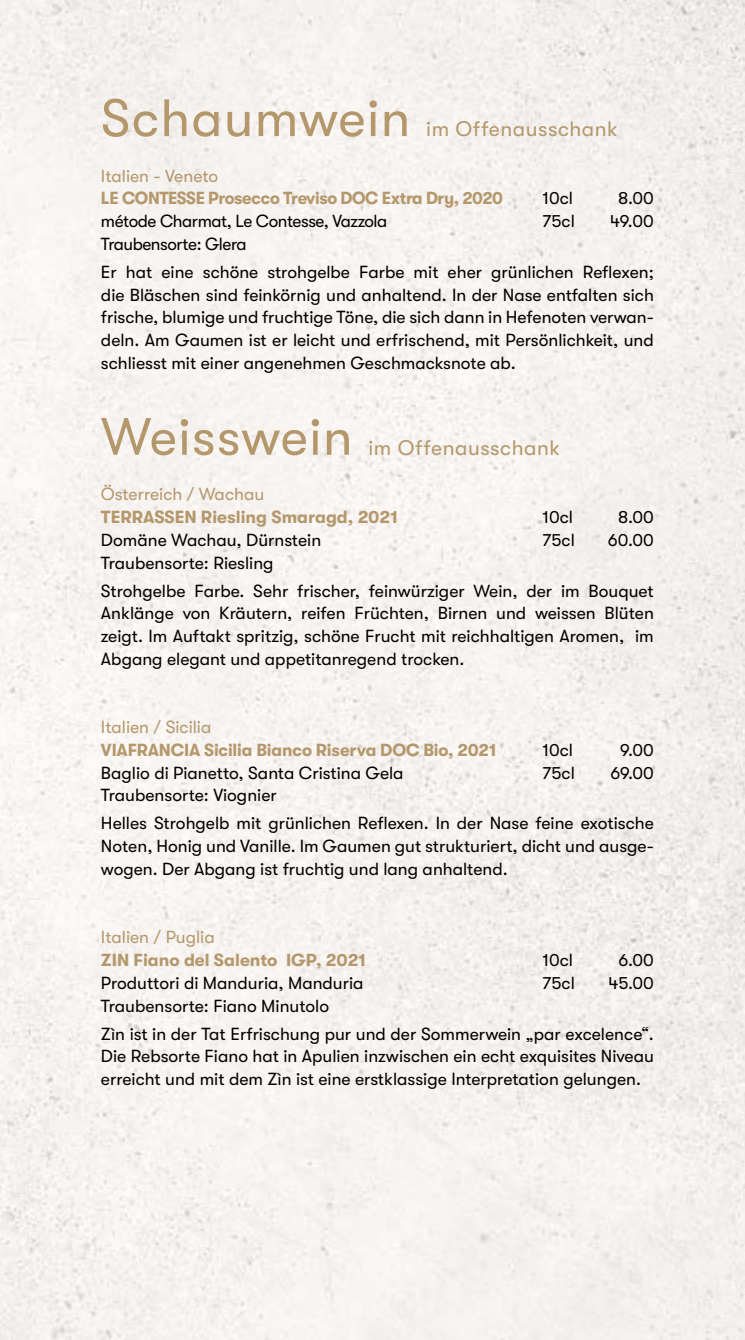
<style>
.page{position:relative;width:745px;height:1340px;background:#fff}
.page>*{position:absolute;margin:0;border:0;box-sizing:border-box;transform-origin:0 0}
.t1{font:52.5px "GT Walsheim";letter-spacing:.025em;color:#b4986c}
.t2{font:21px "GT Walsheim";letter-spacing:.025em;color:#b4986c}
.t3{font:17.5px/22.8px "GT Walsheim";color:#000}
.t4{font:700 17.5px "GT Walsheim";letter-spacing:-.01em;color:#b4986c}
.t5{font:17.5px "GT Walsheim";color:#b4986c}
.t6{font:700 17.5px "GT Walsheim";letter-spacing:-.01em;color:#b4986c;scale:.96 1}
.t7{font:17.5px "GT Walsheim";letter-spacing:-.025em;color:#000}
</style>
<div class="page">
<div style="left:0;top:0;width:744px;height:1339px;background:#f6f2ef"></div>
<h1 class="t1" style="left:101px;top:89px;width:310px">Schaumwein</h1>
<p class="t2" style="left:426px;top:117px;width:193px">im Offenausschank</p>
<p class="t5" style="left:101px;top:166px;width:119px">Italien - Veneto</p>
<p class="t6" style="left:101px;top:188px;width:420px">LE CONTESSE Prosecco Treviso DOC Extra Dry, 2020</p>
<p class="t3" style="left:542px;top:187px;width:32px">10cl</p>
<p class="t3" style="left:617px;top:187px;width:37px">8.00</p>
<p class="t7" style="left:101px;top:211px;width:288px">métode Charmat, Le Contesse, Vazzola</p>
<p class="t3" style="left:542px;top:210px;width:34px">75cl</p>
<p class="t3" style="left:609px;top:210px;width:45px">49.00</p>
<p class="t3" style="left:101px;top:230px;width:554px;line-height:28px">Traubensorte: Glera<br>Er hat eine schöne strohgelbe Farbe mit eher grünlichen Reflexen;</p>
<p class="t3" style="left:101px;top:283px;width:554px;text-align:justify">die Bläschen sind feinkörnig und anhaltend. In der Nase entfalten sich frische, blumige und fruchtige Töne, die sich dann in Hefenoten verwan&shy;deln. Am Gaumen ist er leicht und erfrischend, mit Persönlichkeit, und schliesst mit einer angenehmen Geschmacksnote ab.</p>
<h1 class="t1" style="left:101px;top:407px;width:253px">Weisswein</h1>
<p class="t2" style="left:368px;top:436px;width:193px">im Offenausschank</p>
<p class="t5" style="left:101px;top:484px;width:165px">Österreich / Wachau</p>
<p class="t4" style="left:101px;top:507px;width:298px">TERRASSEN Riesling Smaragd, 2021</p>
<p class="t3" style="left:542px;top:506px;width:32px">10cl</p>
<p class="t3" style="left:617px;top:506px;width:37px">8.00</p>
<p class="t3" style="left:101px;top:528px;width:222px">Domäne Wachau, Dürnstein</p>
<p class="t3" style="left:542px;top:528px;width:34px">75cl</p>
<p class="t3" style="left:607px;top:528px;width:47px">60.00</p>
<p class="t3" style="left:101px;top:548px;width:554px;line-height:28px">Traubensorte: Riesling<br>Strohgelbe Farbe. Sehr frischer, feinwürziger Wein, der im Bouquet</p>
<p class="t3" style="left:101px;top:602px;width:554px;text-align:justify">Anklänge von Kräutern, reifen Früchten, Birnen und weissen Blüten zeigt. Im Auftakt spritzig, schöne Frucht mit reichhaltigen Aromen, im Abgang elegant und appetitanregend trocken.</p>
<p class="t5" style="left:101px;top:717px;width:112px">Italien / Sicilia</p>
<p class="t4" style="left:101px;top:740px;width:396px">VIAFRANCIA Sicilia Bianco Riserva DOC Bio, 2021</p>
<p class="t3" style="left:542px;top:738px;width:32px">10cl</p>
<p class="t3" style="left:619px;top:738px;width:35px">9.00</p>
<p class="t3" style="left:101px;top:761px;width:304px">Baglio di Pianetto, Santa Cristina Gela</p>
<p class="t3" style="left:542px;top:761px;width:34px">75cl</p>
<p class="t3" style="left:610px;top:761px;width:45px">69.00</p>
<p class="t3" style="left:101px;top:781px;width:554px;line-height:28px">Traubensorte: Viognier<br>Helles Strohgelb mit grünlichen Reflexen. In der Nase feine exotische</p>
<p class="t3" style="left:101px;top:835px;width:554px">Noten, Honig und Vanille. Im Gaumen gut strukturiert, dicht und ausge&shy;wogen. Der Abgang ist fruchtig und lang anhaltend.</p>
<p class="t5" style="left:101px;top:927px;width:115px">Italien / Puglia</p>
<p class="t4" style="left:101px;top:950px;width:266px">ZIN Fiano del Salento IGP, 2021</p>
<p class="t3" style="left:542px;top:948px;width:32px">10cl</p>
<p class="t3" style="left:618px;top:948px;width:37px">6.00</p>
<p class="t3" style="left:101px;top:971px;width:264px">Produttori di Manduria, Manduria</p>
<p class="t3" style="left:542px;top:971px;width:34px">75cl</p>
<p class="t3" style="left:608px;top:971px;width:47px">45.00</p>
<p class="t3" style="left:101px;top:991px;width:554px;line-height:28px">Traubensorte: Fiano Minutolo<br>Zìn ist in der Tat Erfrischung pur und der Sommerwein „par excelence“.</p>
<p class="t3" style="left:101px;top:1045px;width:554px">Die Rebsorte Fiano hat in Apulien inzwischen ein echt exquisites Niveau erreicht und mit dem Zìn ist eine erstklassige Interpretation gelungen.</p>
</div>
